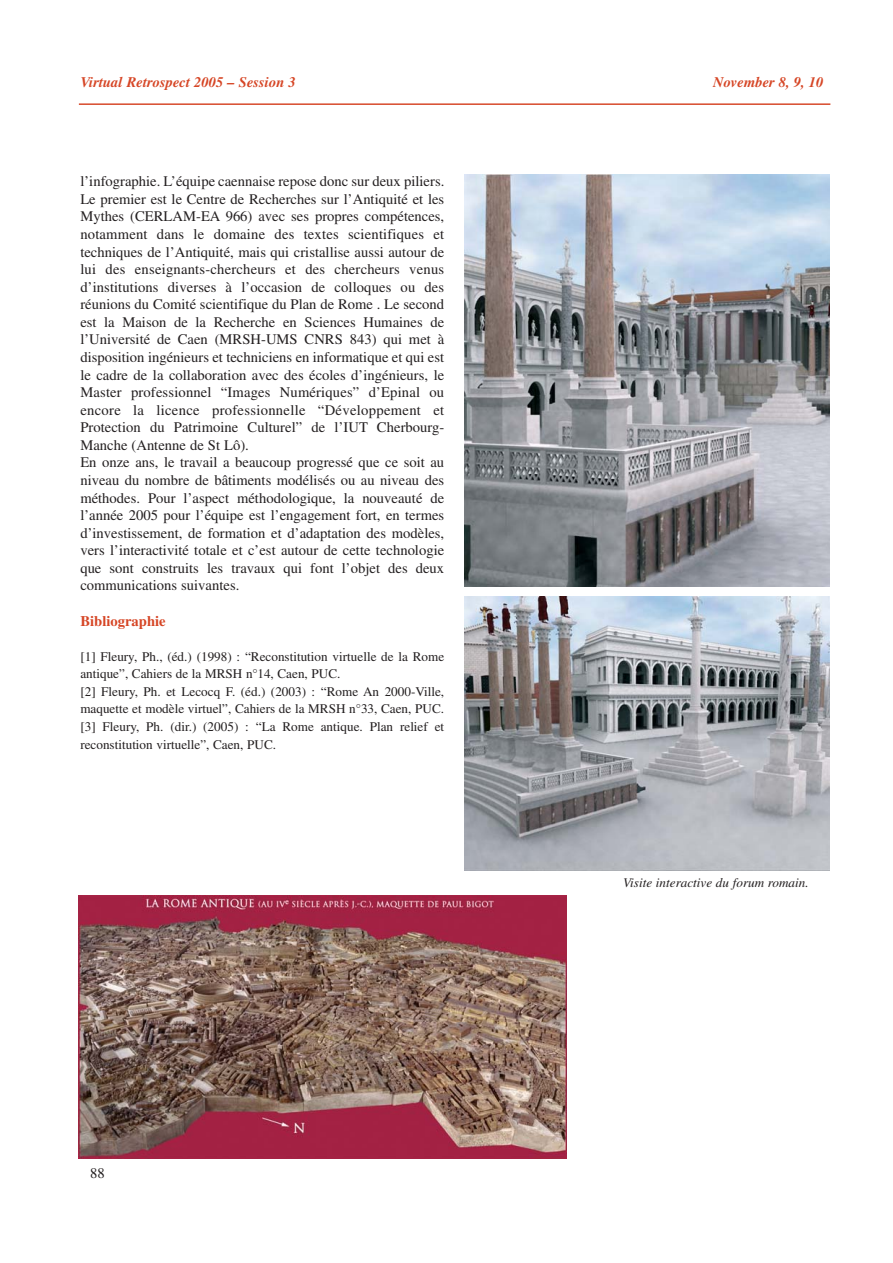
<style>
.page{position:relative;width:893px;height:1263px;background:#fff}
.page>*{position:absolute;margin:0;border:0;box-sizing:border-box;transform-origin:0 0}
.t1{font:14.7px/17.5px "Times";color:#231f20}
.t2{font:italic 700 14.7px "Times";color:#d64626}
.t3{font:700 14.7px "Times";color:#d64626}
.t4{font:13.2px/17.5px "Times";color:#231f20}
.t5{font:italic 13.2px "Times";color:#231f20}
</style>
<div class="page">
<hr style="left:79px;top:103px;width:751px;height:2px;background:#d64626">
<img style="left:464px;top:175px;width:366px;height:412px">
<img style="left:79px;top:896px;width:488px;height:263px">
<img style="left:465px;top:597px;width:364px;height:273px">
<p class="t2" style="left:80px;top:76px;width:217px">Virtual Retrospect 2005 – Session 3</p>
<p class="t2" style="left:713px;top:76px;width:112px">November 8, 9, 10</p>
<p class="t1" style="left:80px;top:174px;width:366px">l’infographie. L’équipe caennaise repose donc sur deux piliers.<br>Le premier est le Centre de Recherches sur l’Antiquité et les Mythes (CERLAM-EA 966) avec ses propres compétences, notamment dans le domaine des textes scientifiques et techniques de l’Antiquité, mais qui cristallise aussi autour de lui des enseignants-chercheurs et des chercheurs venus d’institutions diverses à l’occasion de colloques ou des réunions du Comité scientifique du Plan de Rome . Le second est la Maison de la Recherche en Sciences Humaines de l’Université de Caen (MRSH-UMS CNRS 843) qui met à disposition ingénieurs et techniciens en informatique et qui est le cadre de la collaboration avec des écoles d’ingénieurs, le Master professionnel “Images Numériques” d’Epinal ou encore la licence professionnelle “Développement et Protection du Patrimoine Culturel” de l’IUT Cherbourg-Manche (Antenne de St Lô).<br>En onze ans, le travail a beaucoup progressé que ce soit au niveau du nombre de bâtiments modélisés ou au niveau des méthodes. Pour l’aspect méthodologique, la nouveauté de l’année 2005 pour l’équipe est l’engagement fort, en termes d’investissement, de formation et d’adaptation des modèles, vers l’interactivité totale et c’est autour de cette technologie que sont construits les travaux qui font l’objet des deux communications suivantes.</p>
<p class="t3" style="left:80px;top:615px;width:87px">Bibliographie</p>
<p class="t4" style="left:80px;top:649px;width:365px">[1] Fleury, Ph., (éd.) (1998) : “Reconstitution virtuelle de la Rome antique”, Cahiers de la MRSH n°14, Caen, PUC.<br>[2] Fleury, Ph. et Lecocq F. (éd.) (2003) : “Rome An 2000-Ville, maquette et modèle virtuel”, Cahiers de la MRSH n°33, Caen, PUC. [3] Fleury, Ph. (dir.) (2005) : “La Rome antique. Plan relief et reconstitution virtuelle”, Caen, PUC.</p>
<p class="t1" style="left:90px;top:1165px;width:16px">88</p>
<p class="t5" style="left:623px;top:878px;width:187px">Visite interactive du forum romain.</p>
</div>
